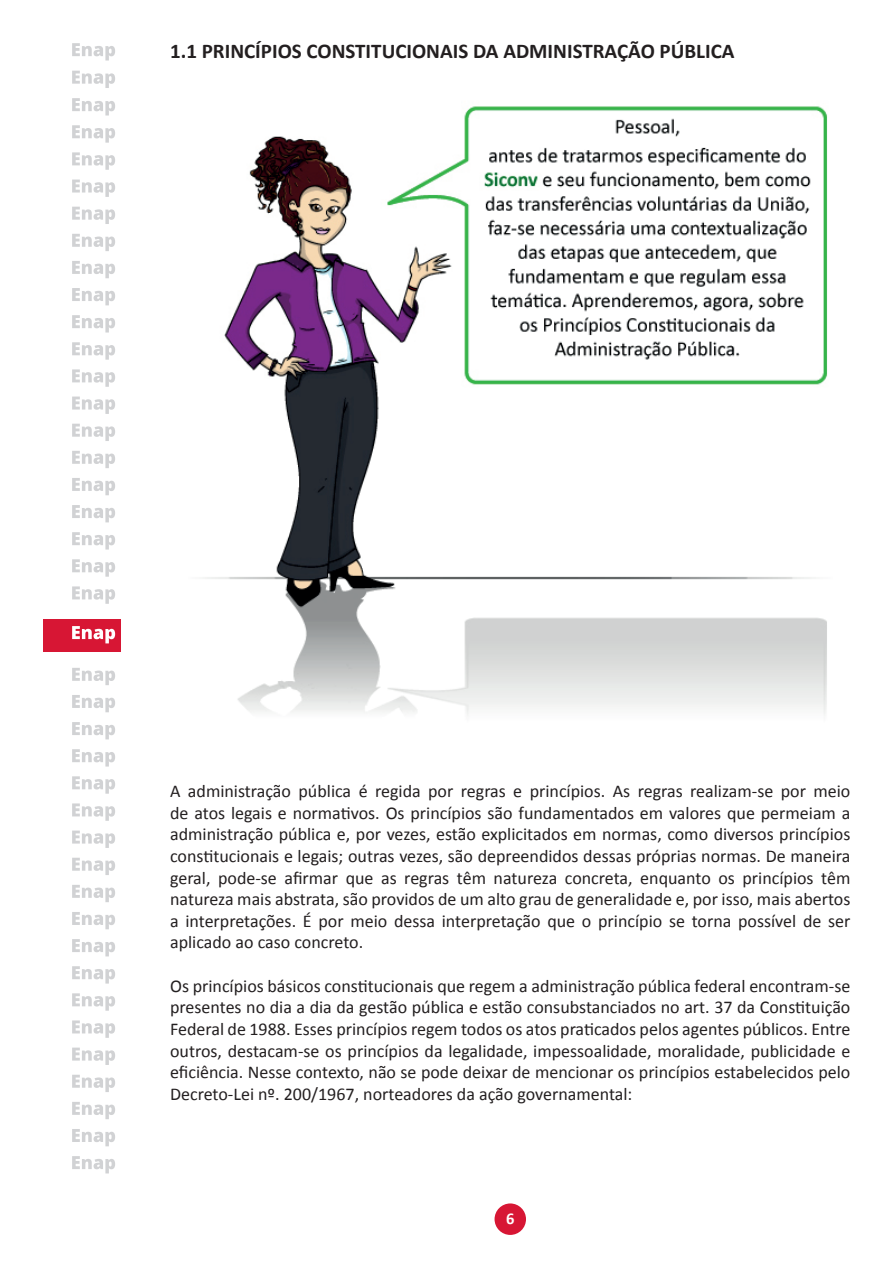
<style>
.page{position:relative;width:893px;height:1263px;background:#fff}
.page>*{position:absolute;margin:0;border:0;box-sizing:border-box;transform-origin:0 0}
.t1{font:700 21px "Calibri";color:#231f20}
.t2{font:18px/21.6px "Calibri";color:#231f20;text-align:justify}
.t3{font:700 16.5px "Calibri";color:#fff}
</style>
<div class="page">
<div style="left:495px;top:1203px;width:31px;height:32px;background:#d71634;border-radius:50%"></div>
<div style="left:44px;top:619px;width:77px;height:32px;background:#d71634"></div>
<svg style="left:72px;top:626px;width:43px;height:17px"></svg>
<svg style="left:72px;top:98px;width:43px;height:17px"></svg>
<svg style="left:72px;top:125px;width:43px;height:18px"></svg>
<svg style="left:72px;top:152px;width:43px;height:18px"></svg>
<svg style="left:72px;top:180px;width:43px;height:17px"></svg>
<svg style="left:72px;top:207px;width:43px;height:17px"></svg>
<svg style="left:72px;top:234px;width:43px;height:17px"></svg>
<svg style="left:72px;top:261px;width:43px;height:17px"></svg>
<svg style="left:72px;top:288px;width:43px;height:17px"></svg>
<svg style="left:72px;top:315px;width:43px;height:17px"></svg>
<svg style="left:72px;top:342px;width:43px;height:18px"></svg>
<svg style="left:72px;top:369px;width:43px;height:18px"></svg>
<svg style="left:72px;top:397px;width:43px;height:17px"></svg>
<svg style="left:72px;top:424px;width:43px;height:17px"></svg>
<svg style="left:72px;top:451px;width:43px;height:17px"></svg>
<svg style="left:72px;top:478px;width:43px;height:17px"></svg>
<svg style="left:72px;top:505px;width:43px;height:17px"></svg>
<svg style="left:72px;top:532px;width:43px;height:17px"></svg>
<svg style="left:72px;top:559px;width:43px;height:18px"></svg>
<svg style="left:72px;top:586px;width:43px;height:18px"></svg>
<svg style="left:72px;top:668px;width:43px;height:17px"></svg>
<svg style="left:72px;top:695px;width:43px;height:17px"></svg>
<svg style="left:72px;top:722px;width:43px;height:17px"></svg>
<svg style="left:72px;top:749px;width:43px;height:17px"></svg>
<svg style="left:72px;top:776px;width:43px;height:18px"></svg>
<svg style="left:72px;top:803px;width:43px;height:18px"></svg>
<svg style="left:72px;top:830px;width:43px;height:18px"></svg>
<svg style="left:72px;top:858px;width:43px;height:17px"></svg>
<svg style="left:72px;top:885px;width:43px;height:17px"></svg>
<svg style="left:72px;top:912px;width:43px;height:17px"></svg>
<svg style="left:72px;top:939px;width:43px;height:17px"></svg>
<svg style="left:72px;top:966px;width:43px;height:17px"></svg>
<svg style="left:72px;top:993px;width:43px;height:18px"></svg>
<svg style="left:72px;top:1020px;width:43px;height:18px"></svg>
<svg style="left:72px;top:1047px;width:43px;height:18px"></svg>
<svg style="left:72px;top:1075px;width:43px;height:17px"></svg>
<svg style="left:72px;top:1102px;width:43px;height:17px"></svg>
<svg style="left:72px;top:1129px;width:43px;height:17px"></svg>
<svg style="left:72px;top:1156px;width:43px;height:17px"></svg>
<svg style="left:72px;top:71px;width:43px;height:17px"></svg>
<svg style="left:72px;top:43px;width:43px;height:18px"></svg>
<img style="left:205px;top:106px;width:622px;height:609px">
<p class="t1" style="left:170px;top:38px;width:566px">1.1 PRINCÍPIOS CONSTITUCIONAIS DA ADMINISTRAÇÃO PÚBLICA</p>
<p class="t2" style="left:170px;top:780px;width:682px">A administração pública é regida por regras e princípios. As regras realizam-se por meio de atos legais e normativos. Os princípios são fundamentados em valores que permeiam a administração pública e, por vezes, estão explicitados em normas, como diversos princípios constitucionais e legais; outras vezes, são depreendidos dessas próprias normas. De maneira geral, pode-se afirmar que as regras têm natureza concreta, enquanto os princípios têm natureza mais abstrata, são providos de um alto grau de generalidade e, por isso, mais abertos a interpretações. É por meio dessa interpretação que o princípio se torna possível de ser aplicado ao caso concreto.</p>
<p class="t2" style="left:170px;top:975px;width:682px">Os princípios básicos constitucionais que regem a administração pública federal encontram-se presentes no dia a dia da gestão pública e estão consubstanciados no art. 37 da Constituição Federal de 1988. Esses princípios regem todos os atos praticados pelos agentes públicos. Entre outros, destacam-se os princípios da legalidade, impessoalidade, moralidade, publicidade e eficiência. Nesse contexto, não se pode deixar de mencionar os princípios estabelecidos pelo Decreto-Lei nº. 200/1967, norteadores da ação governamental:</p>
<p class="t3" style="left:506px;top:1208px;width:10px">6</p>
</div>
